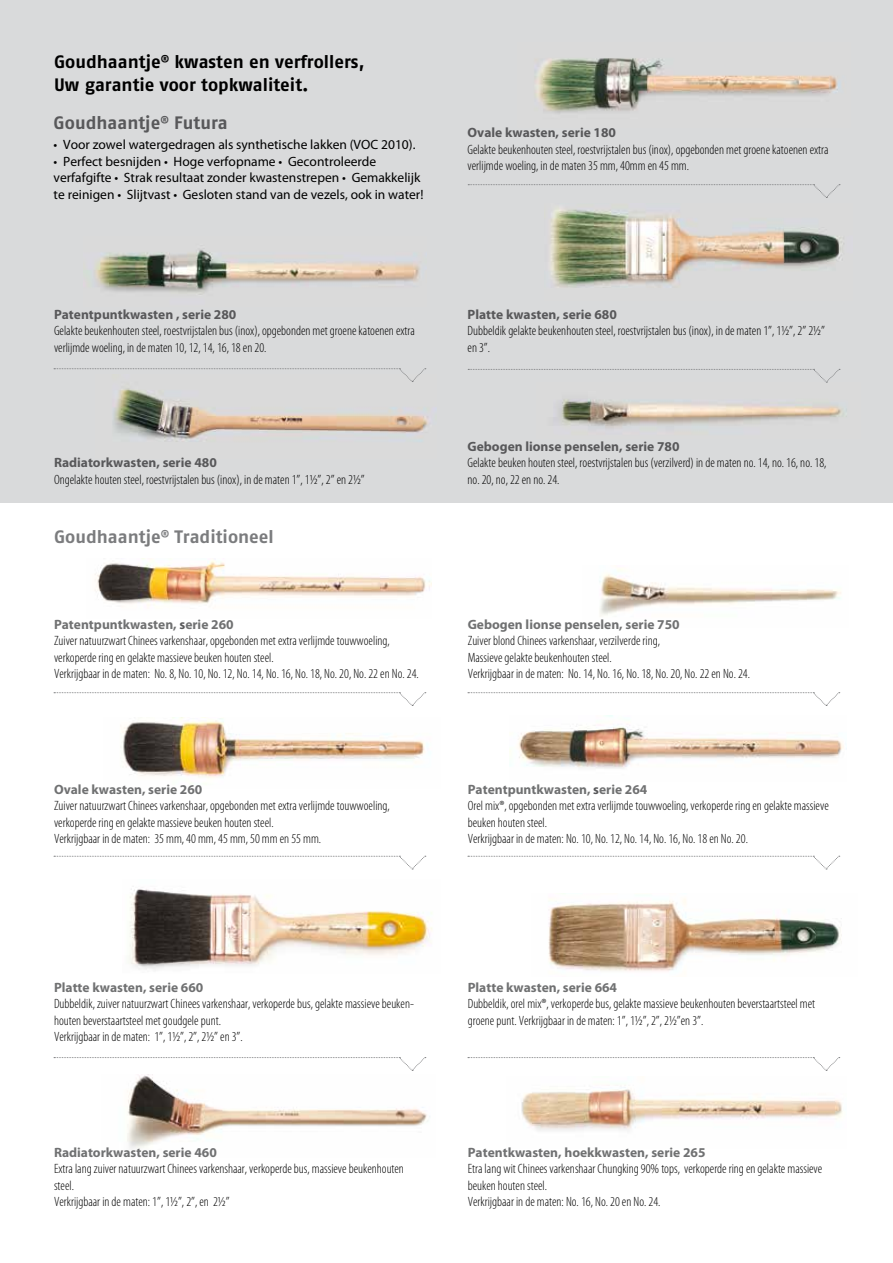
<style>
.page{position:relative;width:893px;height:1263px;background:#fff}
.page>*{position:absolute;margin:0;border:0;box-sizing:border-box;transform-origin:0 0}
.t1{font:700 18px/22.5px "Fago No";color:#000}
.t2{font:700 18px "Fago No";color:#7b7c7e}
.t3{font:700 18px "Fago No";color:#58585a}
.t4{font:300 condensed 13.5px/16.5px "Myriad Pro";color:#000}
.t5{font:13.5px/16.5px "Myriad Pro";color:#000}
.t6{font:700 13.5px "Myriad Pro";color:#707172}
.t7{font:700 13.5px "Myriad Pro";color:#58585a}
.s1{font-weight:700;font-stretch:normal;color:#707172}
.s2{font-weight:700;font-stretch:normal;color:#58585a}
</style>
<div class="page">
<div style="left:0;top:0;width:893px;height:502px;background:#d9dadb"></div>
<img style="left:113px;top:388px;width:323px;height:54px">
<img style="left:122px;top:718px;width:303px;height:60px">
<img style="left:550px;top:207px;width:244px;height:81px">
<img style="left:95px;top:558px;width:337px;height:48px">
<img style="left:129px;top:889px;width:303px;height:82px">
<img style="left:127px;top:1074px;width:303px;height:76px">
<img style="left:535px;top:58px;width:259px;height:56px">
<img style="left:559px;top:399px;width:235px;height:29px">
<svg style="left:468px;top:184px;width:326px;height:2px"></svg>
<img style="left:95px;top:248px;width:325px;height:47px">
<img style="left:599px;top:569px;width:242px;height:48px">
<img style="left:510px;top:715px;width:334px;height:54px">
<img style="left:548px;top:899px;width:294px;height:72px">
<img style="left:521px;top:1087px;width:322px;height:44px">
<svg style="left:54px;top:692px;width:372px;height:14px"></svg>
<svg style="left:468px;top:692px;width:372px;height:14px"></svg>
<svg style="left:54px;top:856px;width:372px;height:14px"></svg>
<svg style="left:468px;top:856px;width:372px;height:14px"></svg>
<svg style="left:54px;top:1057px;width:372px;height:14px"></svg>
<svg style="left:468px;top:1057px;width:372px;height:14px"></svg>
<img style="left:794px;top:75px;width:99px;height:428px">
<svg style="left:54px;top:368px;width:372px;height:14px"></svg>
<svg style="left:468px;top:369px;width:372px;height:14px"></svg>
<h1 class="t1" style="left:54px;top:50px;width:312px">Goudhaantje<sup>®</sup> kwasten en verfrollers,<br>Uw garantie voor topkwaliteit.</h1>
<h1 class="t3" style="left:54px;top:112px;width:176px">Goudhaantje<sup>®</sup> Futura</h1>
<p class="t5" style="left:54px;top:137px;width:363px">• Voor zowel watergedragen als synthetische lakken (VOC 2010).</p>
<p class="t5" style="left:54px;top:153px;width:371px">• Perfect besnijden • Hoge verfopname • Gecontroleerde verfafgifte • Strak resultaat zonder kwastenstrepen • Gemakkelijk te reinigen • Slijtvast • Gesloten stand van de vezels, ook in water!</p>
<p class="t7" style="left:54px;top:307px;width:184px">Patentpuntkwasten , serie 280</p>
<p class="t4" style="left:54px;top:323px;width:362px">Gelakte beukenhouten steel, roestvrijstalen bus (inox), opgebonden met groene katoenen extra verlijmde woeling, in de maten 10, 12, 14, 16, 18 en 20.</p>
<p class="t7" style="left:54px;top:455px;width:164px">Radiatorkwasten, serie 480</p>
<p class="t4" style="left:54px;top:471px;width:312px">Ongelakte houten steel, roestvrijstalen bus (inox), in de maten 1”, 1½”, 2” en 2½”</p>
<h1 class="t2" style="left:54px;top:526px;width:221px">Goudhaantje<sup>®</sup> Traditioneel</h1>
<p class="t4" style="left:54px;top:616px;width:366px"><span class="s1">Patentpuntkwasten,</span> <span class="s2">s</span><span class="s1">erie 260<br></span>Zuiver natuurzwart Chinees varkenshaar, opgebonden met extra verlijmde touwwoeling, verkoperde ring en gelakte massieve beuken houten steel.<br>Verkrijgbaar in de maten: No. 8, No. 10, No. 12, No. 14, No. 16, No. 18, No. 20, No. 22 en No. 24.</p>
<p class="t6" style="left:54px;top:782px;width:150px">Ovale kwasten, serie 260</p>
<p class="t4" style="left:54px;top:798px;width:337px">Zuiver natuurzwart Chinees varkenshaar, opgebonden met extra verlijmde touwwoeling, verkoperde ring en gelakte massieve beuken houten steel.<br>Verkrijgbaar in de maten: 35 mm, 40 mm, 45 mm, 50 mm en 55 mm.</p>
<p class="t7" style="left:468px;top:125px;width:150px">Ovale kwasten, serie 180</p>
<p class="t4" style="left:468px;top:141px;width:362px">Gelakte beukenhouten steel, roestvrijstalen bus (inox), opgebonden met groene katoenen extra verlijmde woeling, in de maten 35 mm, 40mm en 45 mm.</p>
<p class="t7" style="left:468px;top:307px;width:151px">Platte kwasten, serie 680</p>
<p class="t4" style="left:468px;top:323px;width:359px">Dubbeldik gelakte beukenhouten steel, roestvrijstalen bus (inox), in de maten 1”, 1½”, 2” 2½” en 3”.</p>
<p class="t7" style="left:468px;top:439px;width:213px">Gebogen lionse penselen, serie 780</p>
<p class="t4" style="left:468px;top:455px;width:360px">Gelakte beuken houten steel, roestvrijstalen bus (verzilverd) in de maten no. 14, no. 16, no. 18, no. 20, no, 22 en no. 24.</p>
<p class="t6" style="left:468px;top:617px;width:213px">Gebogen lionse penselen, serie 750</p>
<p class="t4" style="left:468px;top:633px;width:284px">Zuiver blond Chinees varkenshaar, verzilverde ring,<br>Massieve gelakte beukenhouten steel.<br>Verkrijgbaar in de maten: No. 14, No. 16, No. 18, No. 20, No. 22 en No. 24.</p>
<p class="t4" style="left:468px;top:781px;width:363px"><span class="s1">Patentpuntkwasten,</span> <span class="s2">s</span><span class="s1">erie 264<br></span>Orel mix®, opgebonden met extra verlijmde touwwoeling, verkoperde ring en gelakte massieve beuken houten steel.<br>Verkrijgbaar in de maten: No. 10, No. 12, No. 14, No. 16, No. 18 en No. 20.</p>
<p class="t6" style="left:54px;top:980px;width:151px">Platte kwasten, serie 660</p>
<p class="t4" style="left:54px;top:996px;width:361px">Dubbeldik, zuiver natuurzwart Chinees varkenshaar, verkoperde bus, gelakte massieve beuken&shy;houten beverstaartsteel met goudgele punt.<br>Verkrijgbaar in de maten: 1”, 1½”, 2”, 2½” en 3”.</p>
<p class="t6" style="left:54px;top:1145px;width:164px">Radiatorkwasten, serie 460</p>
<p class="t4" style="left:54px;top:1161px;width:351px">Extra lang zuiver natuurzwart Chinees varkenshaar, verkoperde bus, massieve beukenhouten steel.<br>Verkrijgbaar in de maten: 1”, 1½”, 2”, en 2½”</p>
<p class="t6" style="left:468px;top:980px;width:151px">Platte kwasten, serie 664</p>
<p class="t4" style="left:468px;top:996px;width:349px">Dubbeldik, orel mix®, verkoperde bus, gelakte massieve beukenhouten beverstaartsteel met groene punt. Verkrijgbaar in de maten: 1”, 1½”, 2”, 2½”en 3”.</p>
<p class="t6" style="left:468px;top:1145px;width:239px">Patentkwasten, hoekkwasten, serie 265</p>
<p class="t4" style="left:468px;top:1161px;width:356px">Etra lang wit Chinees varkenshaar Chungking 90% tops, verkoperde ring en gelakte massieve beuken houten steel.<br>Verkrijgbaar in de maten: No. 16, No. 20 en No. 24.</p>
</div>
